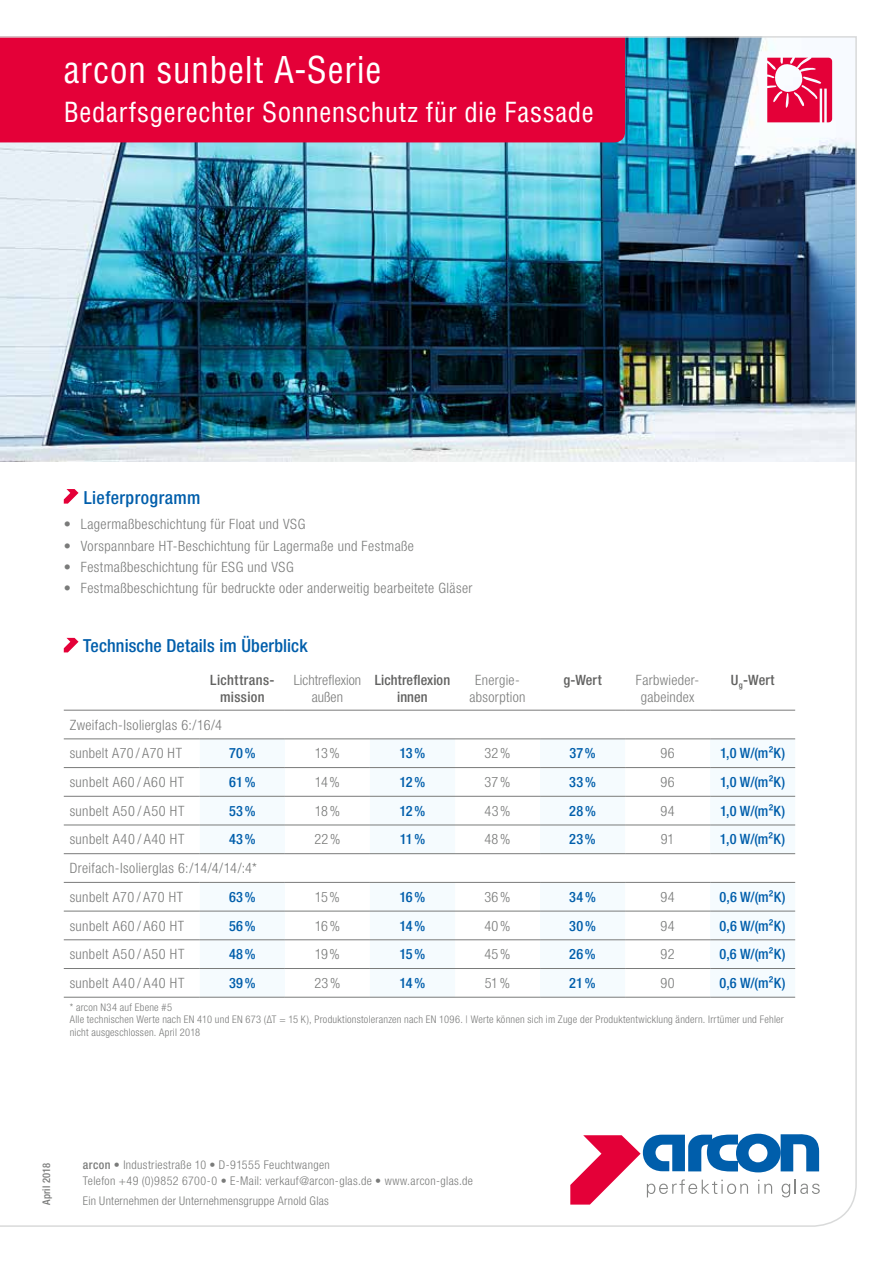
<style>
.page{position:relative;width:893px;height:1263px;background:#fff}
.page>*{position:absolute;margin:0;border:0;box-sizing:border-box;transform-origin:0 0}
.t1{font:condensed 36px "Helvetica";letter-spacing:.015em;color:#fff}
.t2{font:condensed 27px "Helvetica";letter-spacing:.02em;color:#fff}
.t3{font:500 condensed 18px "Helvetica Neue LT Pro";letter-spacing:.01em;color:#005eab}
.t4{font:300 condensed 14.25px/17.1px "Helvetica Neue LT Pro";letter-spacing:.025em;color:#7a7b7a;text-align:center}
.t5{font:500 condensed 14.25px "Helvetica Neue LT Pro";letter-spacing:.015em;color:#005eab}
.t6{font:500 condensed 14.25px/17.1px "Helvetica Neue LT Pro";letter-spacing:.015em;color:#626261;text-align:center}
.t7{font:300 condensed 14.25px/17.1px "Helvetica Neue LT Pro";color:#7a7b7a;text-align:center}
.t8{font:300 condensed 12px/15.8px "Helvetica Neue LT Pro";letter-spacing:.025em;color:#7a7b7a}
.t9{font:300 condensed 10.5px/12.6px "Helvetica Neue LT Pro";letter-spacing:.02em;color:#7a7b7a}
.t10{font:500 condensed 10.5px "Helvetica Neue LT Pro";letter-spacing:.015em;color:#7a7b7a}
.s1{font-weight:500}
</style>
<div class="page">
<img style="left:0;top:36px;width:857px;height:1191px">
<h1 class="t1" style="left:64px;top:47px;width:319px">arcon sunbelt A-Serie</h1>
<h2 class="t2" style="left:64px;top:95px;width:532px">Bedarfsgerechter Sonnenschutz für die Fassade</h2>
<p class="t3" style="left:84px;top:486px;width:118px">Lieferprogramm</p>
<p class="t4" style="left:64px;top:515px;width:243px">• Lagermaßbeschichtung für Float und VSG</p>
<p class="t4" style="left:64px;top:537px;width:352px">• Vorspannbare HT-Beschichtung für Lagermaße und Festmaße</p>
<p class="t4" style="left:64px;top:558px;width:231px">• Festmaßbeschichtung für ESG und VSG</p>
<p class="t4" style="left:64px;top:579px;width:410px">• Festmaßbeschichtung für bedruckte oder anderweitig bearbeitete Gläser</p>
<p class="t3" style="left:83px;top:635px;width:226px">Technische Details im Überblick</p>
<p class="t6" style="left:210px;top:671px;width:66px">Lichttrans&shy;mission</p>
<p class="t7" style="left:294px;top:671px;width:69px">Lichtreflexion außen</p>
<p class="t6" style="left:375px;top:671px;width:77px">Lichtreflexion innen</p>
<p class="t4" style="left:469px;top:671px;width:57px">Energie&shy;absorption</p>
<p class="t6" style="left:563px;top:671px;width:40px">g-Wert</p>
<p class="t4" style="left:636px;top:671px;width:65px">Farbwieder&shy;gabeindex</p>
<p class="t6" style="left:731px;top:671px;width:45px">U<sub>g</sub>-Wert</p>
<p class="t4" style="left:70px;top:710px;width:154px;line-height:28.7px;text-align:left">Zweifach-Isolierglas 6:/16/4 sunbelt A70 / A70 HT</p>
<p class="t5" style="left:229px;top:745px;width:28px">70%</p>
<p class="t4" style="left:315px;top:745px;width:27px">13%</p>
<p class="t5" style="left:400px;top:745px;width:27px">13%</p>
<p class="t4" style="left:485px;top:745px;width:27px">32%</p>
<p class="t5" style="left:569px;top:745px;width:28px">37%</p>
<p class="t4" style="left:661px;top:745px;width:16px">96</p>
<p class="t5" style="left:720px;top:745px;width:67px">1,0 W/(m²K)</p>
<p class="t4" style="left:70px;top:773px;width:116px">sunbelt A60 / A60 HT</p>
<p class="t5" style="left:229px;top:773px;width:28px">61%</p>
<p class="t4" style="left:315px;top:773px;width:27px">14%</p>
<p class="t5" style="left:400px;top:773px;width:27px">12%</p>
<p class="t4" style="left:485px;top:773px;width:27px">37%</p>
<p class="t5" style="left:569px;top:773px;width:28px">33%</p>
<p class="t4" style="left:661px;top:773px;width:16px">96</p>
<p class="t5" style="left:720px;top:773px;width:67px">1,0 W/(m²K)</p>
<p class="t4" style="left:70px;top:802px;width:116px">sunbelt A50 / A50 HT</p>
<p class="t5" style="left:229px;top:802px;width:28px">53%</p>
<p class="t4" style="left:315px;top:802px;width:27px">18%</p>
<p class="t5" style="left:400px;top:802px;width:27px">12%</p>
<p class="t4" style="left:484px;top:802px;width:28px">43%</p>
<p class="t5" style="left:569px;top:802px;width:28px">28%</p>
<p class="t4" style="left:661px;top:802px;width:16px">94</p>
<p class="t5" style="left:720px;top:802px;width:67px">1,0 W/(m²K)</p>
<p class="t4" style="left:70px;top:831px;width:116px">sunbelt A40 / A40 HT</p>
<p class="t5" style="left:229px;top:831px;width:28px">43%</p>
<p class="t4" style="left:314px;top:831px;width:27px">22%</p>
<p class="t5" style="left:400px;top:831px;width:27px">11%</p>
<p class="t4" style="left:484px;top:831px;width:28px">48%</p>
<p class="t5" style="left:569px;top:831px;width:28px">23%</p>
<p class="t4" style="left:661px;top:831px;width:15px">91</p>
<p class="t5" style="left:720px;top:831px;width:67px">1,0 W/(m²K)</p>
<p class="t4" style="left:70px;top:854px;width:189px;line-height:28.7px;text-align:left">Dreifach-Isolierglas 6:/14/4/14/:4* sunbelt A70 / A70 HT</p>
<p class="t5" style="left:229px;top:888px;width:28px">63%</p>
<p class="t4" style="left:315px;top:888px;width:27px">15%</p>
<p class="t5" style="left:399px;top:888px;width:27px">16%</p>
<p class="t4" style="left:484px;top:888px;width:28px">36%</p>
<p class="t5" style="left:569px;top:888px;width:28px">34%</p>
<p class="t4" style="left:661px;top:888px;width:16px">94</p>
<p class="t5" style="left:720px;top:888px;width:67px">0,6 W/(m²K)</p>
<p class="t4" style="left:70px;top:917px;width:116px">sunbelt A60 / A60 HT</p>
<p class="t5" style="left:229px;top:917px;width:28px">56%</p>
<p class="t4" style="left:315px;top:917px;width:27px">16%</p>
<p class="t5" style="left:400px;top:917px;width:27px">14%</p>
<p class="t4" style="left:484px;top:917px;width:28px">40%</p>
<p class="t5" style="left:569px;top:917px;width:28px">30%</p>
<p class="t4" style="left:661px;top:917px;width:16px">94</p>
<p class="t5" style="left:720px;top:917px;width:67px">0,6 W/(m²K)</p>
<p class="t4" style="left:70px;top:945px;width:116px">sunbelt A50 / A50 HT</p>
<p class="t5" style="left:229px;top:945px;width:28px">48%</p>
<p class="t4" style="left:315px;top:945px;width:27px">19%</p>
<p class="t5" style="left:399px;top:945px;width:27px">15%</p>
<p class="t4" style="left:484px;top:945px;width:28px">45%</p>
<p class="t5" style="left:569px;top:945px;width:28px">26%</p>
<p class="t4" style="left:661px;top:945px;width:15px">92</p>
<p class="t5" style="left:720px;top:945px;width:67px">0,6 W/(m²K)</p>
<p class="t4" style="left:70px;top:974px;width:116px">sunbelt A40 / A40 HT</p>
<p class="t5" style="left:229px;top:974px;width:28px">39%</p>
<p class="t4" style="left:314px;top:974px;width:27px">23%</p>
<p class="t5" style="left:399px;top:974px;width:27px">14%</p>
<p class="t4" style="left:485px;top:974px;width:27px">51%</p>
<p class="t5" style="left:569px;top:974px;width:28px">21%</p>
<p class="t4" style="left:660px;top:974px;width:16px">90</p>
<p class="t5" style="left:720px;top:974px;width:67px">0,6 W/(m²K)</p>
<p class="t9" style="left:70px;top:1000px;width:715px">* arcon N34 auf Ebene #5<br>Alle technischen Werte nach EN 410 und EN 673 (ΔT = 15 K), Produktionstoleranzen nach EN 1096. | Werte können sich im Zuge der Produktentwicklung ändern. Irrtümer und Fehler nicht ausgeschlossen. April 2018</p>
<p class="t10" style="left:40px;top:1205px;width:44px;rotate:-90deg">April 2018</p>
<p class="t8" style="left:83px;top:1156px;width:392px"><span class="s1">arcon</span> • Industriestraße 10 • D-91555 Feuchtwangen<br>Telefon +49 (0)9852 6700-0 • E-Mail: verkauf@arcon-glas.de • www.arcon-glas.de</p>
<p class="t8" style="left:83px;top:1192px;width:247px">Ein Unternehmen der Unternehmensgruppe Arnold Glas</p>
</div>
